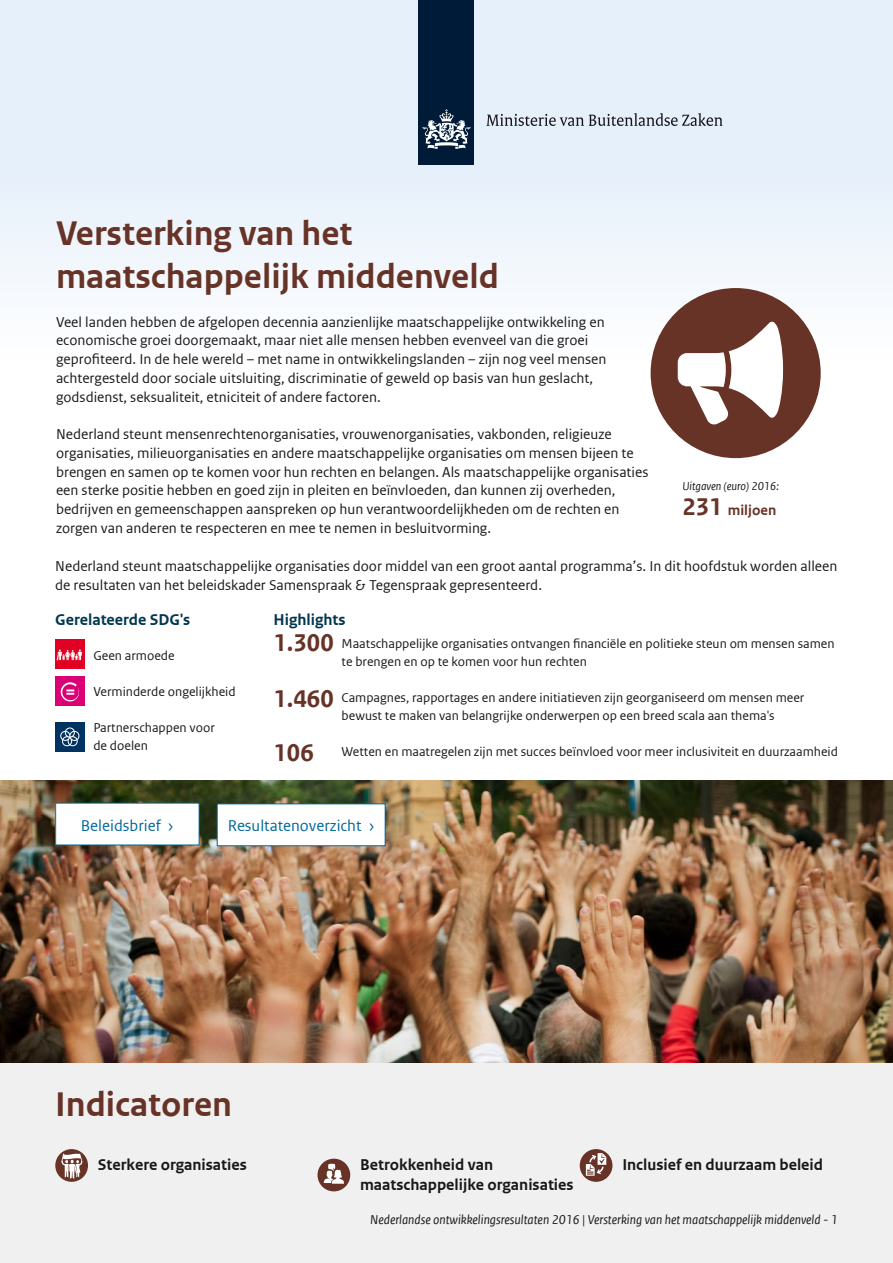
<style>
.page{position:relative;width:893px;height:1263px;background:#fff}
.page>*{position:absolute;margin:0;border:0;box-sizing:border-box;transform-origin:0 0}
.t1{font:700 36px/43.2px "Rijksoverheid Sans Web Text";color:#673327}
.t2{font:700 25.5px/54.9px "Rijksoverheid Sans Web Text";color:#673327;text-align:justify}
.t3{font:700 16.5px/19.8px "Rijksoverheid Sans Web Text";color:#1a171c}
.t4{font:16.5px "Rijksoverheid Sans Web Text";color:#00699c}
.t5{font:700 16.5px "Rijksoverheid Sans Web Text";color:#00364f}
.t6{font:15px/18.8px "Rijksoverheid Sans Web Text";color:#1a171c}
.t7{font:700 15px "Rijksoverheid Sans Web Text";color:#673327}
.t8{font:13.5px/18px "Rijksoverheid Sans Web Text";color:#1a171c}
.t9{font:italic 13.5px "Rijksoverheid Sans Web Text";color:#1a171c}
.t10{font:italic 12px "Rijksoverheid Sans Web Text";color:#1a171c}
.s1{font-size:25.5px}
</style>
<div class="page">
<div style="left:0;top:0;width:893px;height:358px;background:linear-gradient(to bottom,#dfecf8,#f9fbfd)"></div>
<div style="left:55px;top:639px;width:30px;height:30px;background:#e10024"></div>
<svg style="left:57px;top:649px;width:25px;height:11px"></svg>
<div style="left:55px;top:676px;width:30px;height:30px;background:#da0076"></div>
<svg style="left:60px;top:682px;width:19px;height:19px"></svg>
<div style="left:55px;top:722px;width:30px;height:30px;background:#003361"></div>
<svg style="left:60px;top:727px;width:19px;height:19px"></svg>
<div style="left:651px;top:288px;width:170px;height:170px;background:#673327;border-radius:50%"></div>
<svg style="left:678px;top:321px;width:105px;height:104px"></svg>
<div style="left:0;top:1051px;width:893px;height:212px;background:#f0f0f0"></div>
<img style="left:0;top:781px;width:893px;height:281px">
<div style="left:55px;top:1149px;width:33px;height:33px;background:#673327;border-radius:50%"></div>
<svg style="left:61px;top:1153px;width:22px;height:25px"></svg>
<div style="left:317px;top:1159px;width:33px;height:32px;background:#673327;border-radius:50%"></div>
<svg style="left:324px;top:1164px;width:20px;height:20px"></svg>
<div style="left:580px;top:1149px;width:32px;height:33px;background:#673327;border-radius:50%"></div>
<svg style="left:586px;top:1153px;width:20px;height:23px"></svg>
<div style="left:56px;top:803px;width:143px;height:42px;background:#fff"></div>
<div style="left:217px;top:804px;width:168px;height:42px;background:#fff"></div>
<div style="left:217px;top:803px;width:168px;height:43px;border:1px solid #00699c"></div>
<div style="left:419px;top:0;width:55px;height:165px;background:#001b38"></div>
<svg style="left:423px;top:109px;width:47px;height:40px"></svg>
<svg style="left:486px;top:113px;width:237px;height:13px;background:#b0b7c0"></svg>
<h1 class="t1" style="left:56px;top:212px;width:444px">Versterking van het maatschappelijk middenveld</h1>
<p class="t6" style="left:56px;top:312px;width:552px">Veel landen hebben de afgelopen decennia aanzienlijke maatschappelijke ontwikkeling en economische groei doorgemaakt, maar niet alle mensen hebben evenveel van die groei geprofiteerd. In de hele wereld – met name in ontwikkelingslanden – zijn nog veel mensen achtergesteld door sociale uitsluiting, discriminatie of geweld op basis van hun geslacht, godsdienst, seksualiteit, etniciteit of andere factoren.</p>
<p class="t6" style="left:56px;top:425px;width:594px">Nederland steunt mensenrechtenorganisaties, vrouwenorganisaties, vakbonden, religieuze organisaties, milieuorganisaties en andere maatschappelijke organisaties om mensen bijeen te brengen en samen op te komen voor hun rechten en belangen. Als maatschappelijke organisaties een sterke positie hebben en goed zijn in pleiten en beïnvloeden, dan kunnen zij overheden, bedrijven en gemeenschappen aanspreken op hun verantwoordelijkheden om de rechten en zorgen van anderen te respecteren en mee te nemen in besluitvorming.</p>
<p class="t10" style="left:682px;top:479px;width:98px">Uitgaven (euro) 2016:</p>
<p class="t7" style="left:682px;top:502px;width:95px"><span class="s1">231</span> miljoen</p>
<p class="t6" style="left:55px;top:557px;width:784px">Nederland steunt maatschappelijke organisaties door middel van een groot aantal programma’s. In dit hoofdstuk worden alleen de resultaten van het beleidskader Samenspraak &amp; Tegenspraak gepresenteerd.</p>
<p class="t5" style="left:55px;top:611px;width:137px">Gerelateerde SDG's</p>
<p class="t8" style="left:93px;top:646px;width:83px">Geen armoede</p>
<p class="t8" style="left:93px;top:682px;width:144px">Verminderde ongelijkheid</p>
<p class="t8" style="left:93px;top:718px;width:123px">Partnerschappen voor de doelen</p>
<p class="t5" style="left:274px;top:611px;width:74px">Highlights</p>
<h2 class="t2" style="left:274px;top:615px;width:62px">1.300<br>1.460<br>106</h2>
<p class="t8" style="left:342px;top:635px;width:494px">Maatschappelijke organisaties ontvangen financiële en politieke steun om mensen samen te brengen en op te komen voor hun rechten</p>
<p class="t8" style="left:342px;top:689px;width:464px">Campagnes, rapportages en andere initiatieven zijn georganiseerd om mensen meer bewust te maken van belangrijke onderwerpen op een breed scala aan thema's</p>
<p class="t8" style="left:342px;top:743px;width:498px">Wetten en maatregelen zijn met succes beïnvloed voor meer inclusiviteit en duurzaamheid</p>
<p class="t4" style="left:81px;top:816px;width:95px">Beleidsbrief ›</p>
<p class="t4" style="left:228px;top:817px;width:149px">Resultatenoverzicht ›</p>
<h1 class="t1" style="left:55px;top:1083px;width:178px">Indicatoren</h1>
<p class="t3" style="left:98px;top:1155px;width:150px">Sterkere organisaties</p>
<p class="t3" style="left:360px;top:1155px;width:215px">Betrokkenheid van maatschappelijke organisaties</p>
<p class="t3" style="left:622px;top:1155px;width:202px">Inclusief en duurzaam beleid</p>
<p class="t9" style="left:370px;top:1212px;width:469px">Nederlandse ontwikkelingsresultaten 2016 | Versterking van het maatschappelijk middenveld - 1</p>
</div>
